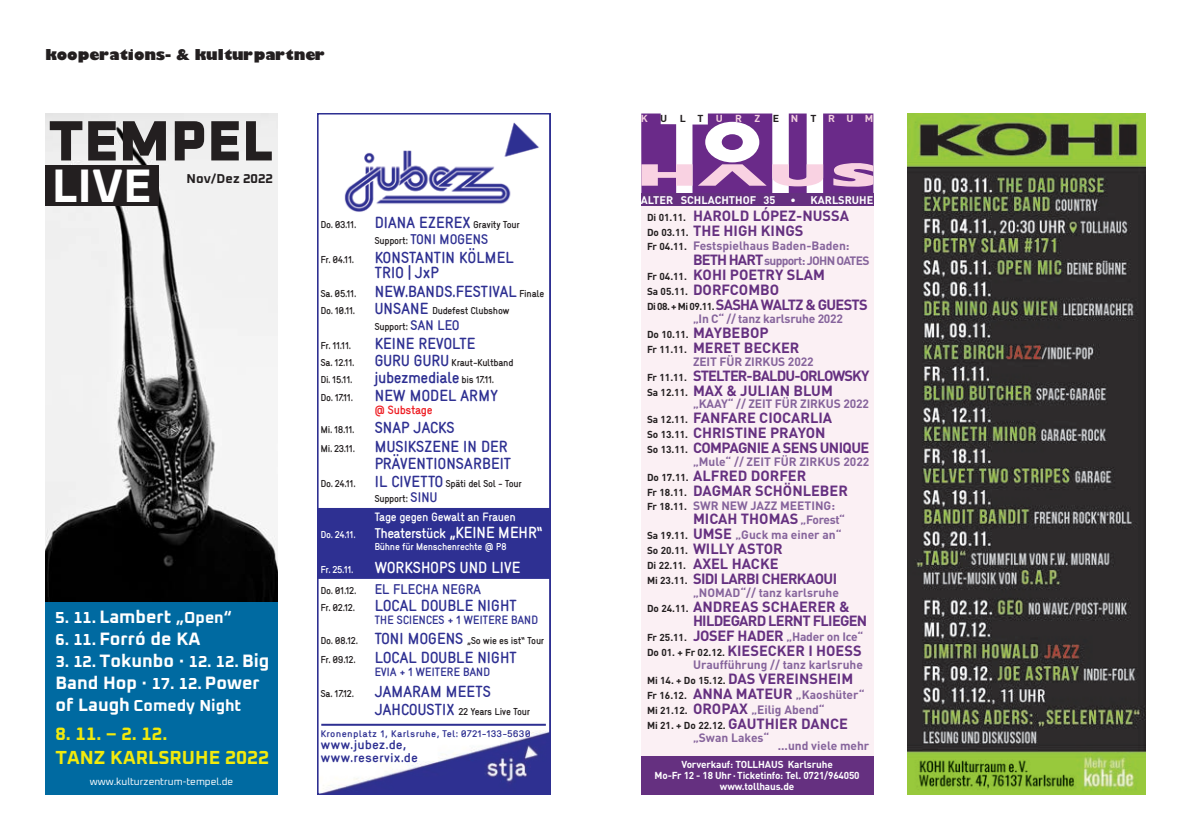
<style>
.page{position:relative;width:1191px;height:840px;background:#fff}
.page>*{position:absolute;margin:0;border:0;box-sizing:border-box;transform-origin:0 0}
.t1{font:800 56.8px "Oxanium";color:#231f20}
.t2{font:700 47.2px "Oxanium";color:#fff}
.t3{font:700 19px "Oxanium";color:#f2ea0c}
.t4{font:700 18px "Oxanium";color:#fff}
.t5{font:700 18px "Oxanium";color:#f2ea0c}
.t6{font:700 16px/15.2px "stja";letter-spacing:-.03em;color:#2e3092}
.t7{font:700 16px "Oxanium";color:#fff}
.t8{font:700 16px "stja";letter-spacing:-.03em;color:#fff}
.t9{font:700 14.6px/15px "DIN";color:#653080}
.t10{font:700 14.6px/15px "DIN";letter-spacing:-.04em;color:#653080}
.t11{font:700 14.6px/15px "DIN";letter-spacing:-.06em;color:#653080}
.t12{font:700 14.6px/14.6px "DIN";letter-spacing:-.05em;color:#653080}
.t13{font:800 14.6px "Gill Sans";color:#231f20}
.t14{font:700 14px "stja";letter-spacing:-.03em;color:#2e3092}
.t15{font:700 14px "stja";letter-spacing:-.04em;color:#fff}
.t16{font:700 13px "Oxanium";color:#231f20}
.t17{font:700 12.8px/12.8px "stja";color:#2e3092;scale:1.1 1}
.t18{font:700 12px/15px "DIN";color:#86649c}
.t19{font:700 12px/15px "DIN";letter-spacing:-.045em;color:#86649c}
.t20{font:700 12px "stja";letter-spacing:-.03em;color:#2e3092}
.t21{font:700 12px "DIN";letter-spacing:-.02em;color:#86649c}
.t22{font:700 12px "stja";letter-spacing:-.03em;color:#fff}
.t23{font:700 12px "stja";letter-spacing:-.03em;color:#ee1d23}
.t24{font:700 11px "DIN";color:#fff}
.t25{font:700 10px/15.2px "stja";letter-spacing:-.03em;color:#231f20}
.t26{font:700 10px/11px "DIN";letter-spacing:-.015em;color:#fff;text-align:center}
.t27{font:700 10px "DIN";color:#231f20}
.t28{font:700 10px "stja";letter-spacing:-.03em;color:#fff}
.t29{font:10px "Oxanium";color:#fff}
.t30{font:700 10px "DIN";letter-spacing:1.155em;color:#f2cfdf;scale:1.05 1}
.t31{font:700 9.6px "stja";letter-spacing:.025em;color:#2e3092;scale:1.1 1}
.s1{font-size:18px}
.s2{font-size:16px}
.s3{font-size:16px;color:#2e3092}
.s4{font-size:10px;color:#231f20}
.s5{font-size:14px;color:#2e3092}
.s6{color:#231f20}
.s7{font-size:14.6px;color:#653080}
.s8{font-size:12px;color:#86649c}
.s9{font-family:"Courier";font-weight:400}
</style>
<div class="page">
<div style="left:45px;top:596px;width:233px;height:198px;background:#006aa1"></div>
<img style="left:45px;top:113px;width:233px;height:488px">
<div style="left:45px;top:166px;width:113px;height:40px;background:#231f20"></div>
<div style="left:318px;top:508px;width:231px;height:69px;background:#2e3092"></div>
<div style="left:317px;top:507px;width:233px;height:71px;border:2px solid #2e3092"></div>
<img style="left:328px;top:730px;width:219px;height:61px">
<img style="left:344px;top:122px;width:195px;height:90px">
<hr style="left:321px;top:723px;width:225px;height:2px;background:#2e3092">
<div style="left:317px;top:113px;width:233px;height:681px;border:2px solid #2e3092"></div>
<div style="left:641px;top:205px;width:232px;height:558px;background:#fbf0f4"></div>
<svg style="left:641px;top:113px;width:232px;height:80px"></svg>
<div style="left:641px;top:193px;width:232px;height:12px;background:#653080"></div>
<div style="left:641px;top:756px;width:232px;height:38px;background:#653080"></div>
<img style="left:907px;top:113px;width:238px;height:681px">
<p class="t13" style="left:45px;top:43px;width:281px">kooperations- &amp; kulturpartner</p>
<h1 class="t1" style="left:48px;top:103px;width:226px">TEMPEL</h1>
<h2 class="t2" style="left:52px;top:155px;width:101px">LIVE</h2>
<p class="t16" style="left:187px;top:170px;width:88px">Nov/Dez 2022</p>
<p class="t7" style="left:55px;top:606px;width:178px">5. 11. <span class="s1">Lambert</span> „Open“</p>
<p class="t4" style="left:55px;top:626px;width:147px"><span class="s2">6. 11.</span> Forró de KA</p>
<p class="t7" style="left:55px;top:650px;width:215px">3. 12. <span class="s1">Tokunbo ·</span> 12. 12. <span class="s1">Big</span></p>
<p class="t4" style="left:55px;top:670px;width:206px">Band Hop · <span class="s2">17. 12.</span> Power</p>
<p class="t7" style="left:55px;top:694px;width:187px"><span class="s1">of Laugh</span> Comedy Night</p>
<p class="t5" style="left:55px;top:721px;width:113px">8. 11. – 2. 12.</p>
<h3 class="t3" style="left:55px;top:744px;width:215px">TANZ KARLSRUHE 2022</h3>
<p class="t29" style="left:90px;top:775px;width:145px">www.kulturzentrum-tempel.de</p>
<p class="t25" style="left:320px;top:217px;width:201px">Do. 03.11. <span class="s3">DIANA EZEREX</span> Gravity Tour</p>
<p class="t14" style="left:374px;top:229px;width:115px"><span class="s4">Support:</span> TONI MOGENS</p>
<p class="t25" style="left:320px;top:251px;width:35px">Fr. 04.11.</p>
<p class="t6" style="left:374px;top:249px;width:141px">KONSTANTIN KÖLMEL<br>TRIO | JxP</p>
<p class="t6" style="left:320px;top:283px;width:225px"><span class="s4">Sa. 05.11.</span> NEW.BANDS.FESTIVAL <span class="s4">Finale</span></p>
<p class="t25" style="left:320px;top:303px;width:191px;text-align:center">Do. 10.11. <span class="s3">UNSANE</span> Dudefest Clubshow<br>Support: <span class="s5">SAN LEO</span></p>
<p class="t25" style="left:320px;top:337px;width:32px">Fr. 11.11.</p>
<p class="t6" style="left:374px;top:335px;width:103px">KEINE REVOLTE</p>
<p class="t25" style="left:320px;top:353px;width:195px;line-height:17.2px">Sa. 12.11. <span class="s3">GURU GURU</span> Kraut-Kultband<br>Di. 15.11.</p>
<p class="t6" style="left:374px;top:369px;width:121px">jubezmediale <span class="s4">bis 17.11.</span></p>
<p class="t25" style="left:320px;top:389px;width:34px">Do. 17.11.</p>
<p class="t6" style="left:374px;top:386px;width:125px">NEW MODEL ARMY</p>
<p class="t23" style="left:374px;top:401px;width:60px">@ Substage</p>
<p class="t25" style="left:320px;top:421px;width:136px">Mi. 18.11. <span class="s3">SNAP JACKS</span></p>
<p class="t6" style="left:320px;top:437px;width:193px;line-height:17.2px;text-align:right"><span class="s4">Mi. 23.11.</span> MUSIKSZENE IN DER<br>PRÄVENTIONSARBEIT</p>
<p class="t25" style="left:374px;top:475px;width:149px;text-indent:-54px">Do. 24.11. <span class="s3">IL CIVETTO</span> Späti del Sol - Tour<br>Support: <span class="s5">SINU</span></p>
<p class="t22" style="left:374px;top:508px;width:143px">Tage gegen Gewalt an Frauen</p>
<p class="t28" style="left:320px;top:528px;width:37px">Do. 24.11.</p>
<p class="t15" style="left:374px;top:524px;width:170px">Theaterstück <span class="s2">„KEINE MEHR“</span></p>
<p class="t28" style="left:374px;top:539px;width:134px">Bühne für Menschenrechte @ P8</p>
<p class="t28" style="left:320px;top:562px;width:35px">Fr. 25.11.</p>
<p class="t8" style="left:374px;top:556px;width:148px">WORKSHOPS UND LIVE</p>
<p class="t25" style="left:320px;top:582px;width:37px">Do. 01.12.</p>
<p class="t14" style="left:374px;top:579px;width:108px">EL FLECHA NEGRA</p>
<p class="t6" style="left:320px;top:597px;width:198px"><span class="s4">Fr. 02.12.</span> LOCAL DOUBLE NIGHT</p>
<p class="t20" style="left:374px;top:612px;width:165px">THE SCIENCES + 1 WEITERE BAND</p>
<p class="t25" style="left:320px;top:632px;width:225px">Do. 08.12. <span class="s3">TONI MOGENS</span> „So wie es ist“ Tour</p>
<p class="t6" style="left:320px;top:648px;width:198px"><span class="s4">Fr. 09.12.</span> LOCAL DOUBLE NIGHT</p>
<p class="t20" style="left:374px;top:663px;width:117px">EVIA + 1 WEITERE BAND</p>
<p class="t25" style="left:320px;top:685px;width:35px">Sa. 17.12.</p>
<p class="t6" style="left:374px;top:683px;width:118px">JAMARAM MEETS</p>
<p class="t25" style="left:374px;top:702px;width:157px"><span class="s3">JAHCOUSTIX</span> 22 Years Live Tour</p>
<p class="t31" style="left:320px;top:726px;width:193px">Kronenplatz 1, Karlsruhe, Tel: 0721-133-5630</p>
<p class="t17" style="left:320px;top:737px;width:90px">www.jubez.de, www.reservix.de</p>
<p class="t30" style="left:641px;top:112px;width:223px">K<span class="s6">ULT</span>URZ<span class="s6">E</span>N<span class="s6">T</span>RUM</p>
<p class="t24" style="left:641px;top:192px;width:136px">ALTER SCHLACHTHOF 35</p>
<p class="t24" style="left:790px;top:192px;width:85px">• KARLSRUHE</p>
<p class="t9" style="left:647px;top:208px;width:203px"><span class="s4">Di 01.11.</span> HAROLD LÓPEZ-NUSSA<br><span class="s4">Do 03.11.</span> THE HIGH KINGS</p>
<p class="t19" style="left:693px;top:238px;width:178px;text-indent:-46px"><span class="s4">Fr 04.11.</span> Festspielhaus Baden-Baden:<br><span class="s7">BETH HART</span>support: JOHN OATES</p>
<p class="t9" style="left:647px;top:267px;width:222px"><span class="s4">Fr 04.11.</span> KOHI POETRY SLAM<br><span class="s4">Sa 05.11.</span> DORFCOMBO<br><span class="s4">Di 08. + Mi 09.11.</span> SASHA WALTZ &amp; GUESTS</p>
<p class="t21" style="left:693px;top:310px;width:151px">„In C“ // tanz karlsruhe 2022</p>
<p class="t27" style="left:647px;top:328px;width:123px">Do 10.11. <span class="s7">MAYBEBOP</span></p>
<p class="t9" style="left:647px;top:339px;width:154px"><span class="s4">Fr 11.11.</span> MERET BECKER</p>
<p class="t18" style="left:693px;top:353px;width:122px">ZEIT FÜR ZIRKUS 2022</p>
<p class="t11" style="left:647px;top:367px;width:224px"><span class="s4">Fr 11.11.</span> STELTER-BALDU-ORLOWSKY<br><span class="s4">Sa 12.11.</span> MAX &amp; JULIAN BLUM</p>
<p class="t18" style="left:693px;top:395px;width:177px">„KAAY“ // ZEIT FÜR ZIRKUS 2022</p>
<p class="t9" style="left:647px;top:409px;width:224px"><span class="s4">Sa 12.11.</span> FANFARE CIOCARLIA<br><span class="s4">So 13.11.</span> CHRISTINE PRAYON<br><span class="s4">So 13.11.</span> COMPAGNIE A SENS UNIQUE</p>
<p class="t18" style="left:693px;top:453px;width:178px">„Mule“ // ZEIT FÜR ZIRKUS 2022</p>
<p class="t9" style="left:647px;top:467px;width:202px"><span class="s4">Do 17.11.</span> ALFRED DORFER<br><span class="s4">Fr 18.11.</span> DAGMAR SCHÖNLEBER</p>
<p class="t18" style="left:647px;top:497px;width:189px"><span class="s4">Fr 18.11.</span> SWR NEW JAZZ MEETING:</p>
<p class="t9" style="left:693px;top:510px;width:153px">MICAH THOMAS <span class="s8">„Forest“</span></p>
<p class="t18" style="left:647px;top:526px;width:196px"><span class="s4">Sa 19.11.</span> <span class="s7">UMSE</span> „Guck ma einer an“</p>
<p class="t10" style="left:647px;top:540px;width:192px"><span class="s4">So 20.11.</span> WILLY ASTOR<br><span class="s4">Di 22.11.</span> AXEL HACKE<br><span class="s4">Mi 23.11.</span> SIDI LARBI CHERKAOUI</p>
<p class="t18" style="left:693px;top:584px;width:147px">„NOMAD“// tanz karlsruhe</p>
<p class="t12" style="left:693px;top:598px;width:176px;text-indent:-46px"><span class="s4">Do 24.11.</span> ANDREAS SCHAERER &amp;<br>HILDEGARD LERNT FLIEGEN</p>
<p class="t18" style="left:647px;top:628px;width:218px"><span class="s4">Fr 25.11.</span> <span class="s7">JOSEF HADER</span> „Hader on Ice“</p>
<p class="t9" style="left:647px;top:642px;width:216px"><span class="s4">Do 01. + Fr 02.12.</span> KIESECKER I HOESS</p>
<p class="t18" style="left:693px;top:656px;width:171px">Uraufführung // tanz karlsruhe</p>
<p class="t27" style="left:647px;top:673px;width:208px">Mi 14. + Do 15.12. <span class="s7">DAS VEREINSHEIM</span></p>
<p class="t18" style="left:647px;top:686px;width:219px"><span class="s4">Fr 16.12.</span> <span class="s7">ANNA MATEUR</span> „Kaoshüter“<br><span class="s4">Mi 21.12.</span> <span class="s7">OROPAX</span> „Eilig Abend“</p>
<p class="t27" style="left:647px;top:718px;width:203px">Mi 21. + Do 22.12. <span class="s7">GAUTHIER DANCE</span></p>
<p class="t18" style="left:693px;top:728px;width:78px">„Swan Lakes“</p>
<p class="t18" style="left:777px;top:737px;width:93px">...und viele mehr</p>
<p class="t26" style="left:654px;top:758px;width:206px">Vorverkauf: TOLLHAUS Karlsruhe<br>Mo-Fr 12 - 18 Uhr<span class="s9">∙</span>Ticketinfo: Tel. 0721/964050 www.tollhaus.de</p>
</div>
